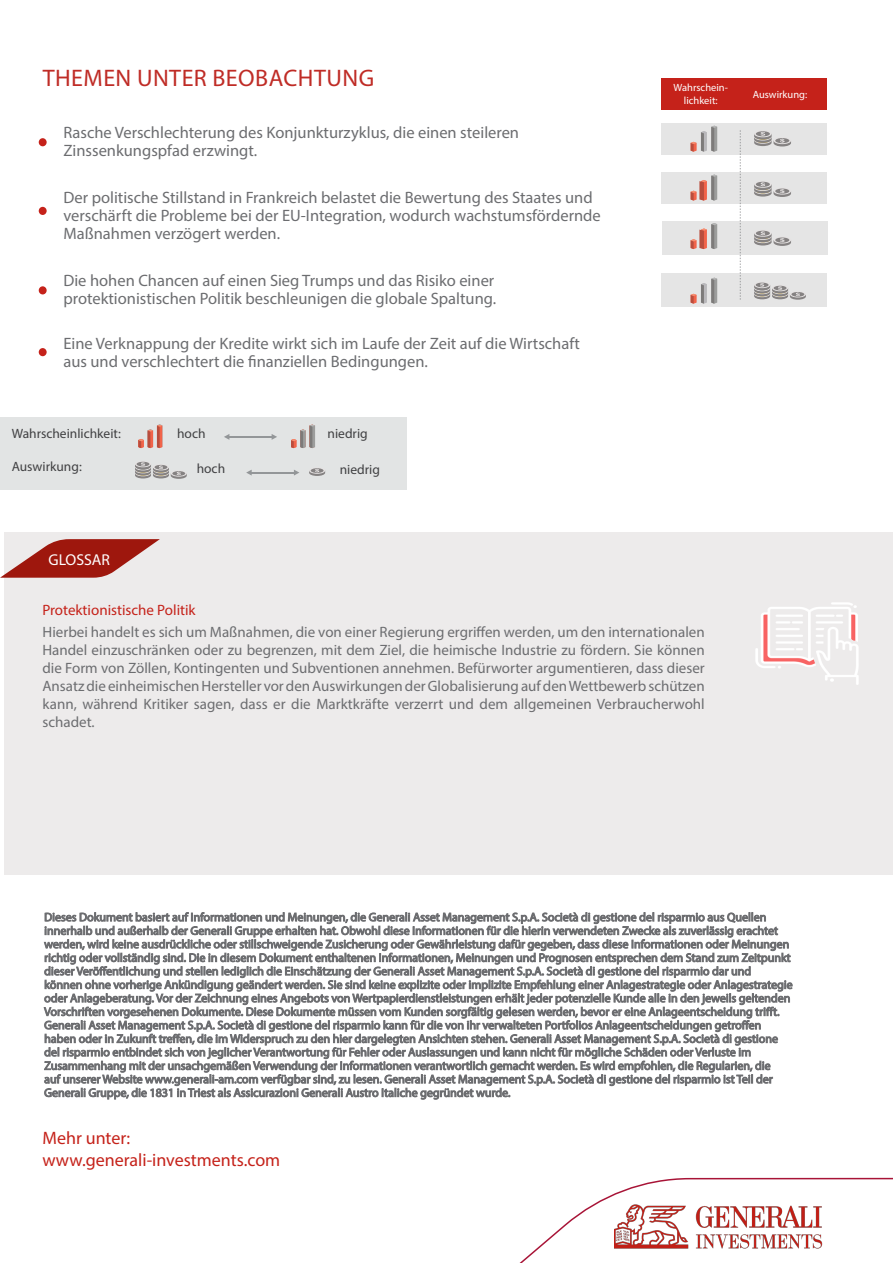
<style>
.page{position:relative;width:893px;height:1263px;background:#fff}
.page>*{position:absolute;margin:0;border:0;box-sizing:border-box;transform-origin:0 0}
.t1{font:24px "Myriad Pro";letter-spacing:.02em;color:#bf2c26}
.t2{font:18px "Myriad Pro";color:#c5221a}
.t3{font:16.5px/18px "Myriad Pro";color:#6c6d70}
.t4{font:15.75px "Myriad Pro";color:#fff}
.t5{font:15px/18px "Myriad Pro";color:#6c6d70;text-align:justify}
.t6{font:15px "Myriad Pro";color:#c5221a}
.t7{font:13.5px "Myriad Pro";color:#404042}
.t8{font:10.5px/12.6px "Myriad Pro";color:#fff;text-align:center}
</style>
<div class="page">
<svg style="left:519px;top:1177px;width:374px;height:86px"></svg>
<img style="left:615px;top:1204px;width:213px;height:48px">
<div style="left:0;top:418px;width:407px;height:72px;background:#e2e4e4"></div>
<svg style="left:309px;top:469px;width:16px;height:7px"></svg>
<svg style="left:135px;top:462px;width:52px;height:17px"></svg>
<svg style="left:272px;top:434px;width:5px;height:6px"></svg>
<svg style="left:224px;top:434px;width:5px;height:6px"></svg>
<hr style="left:229px;top:436px;width:44px;height:1px;background:#939698">
<svg style="left:294px;top:470px;width:5px;height:6px"></svg>
<svg style="left:246px;top:470px;width:6px;height:6px"></svg>
<hr style="left:251px;top:472px;width:45px;height:1px;background:#939698">
<svg style="left:138px;top:424px;width:24px;height:24px"></svg>
<svg style="left:291px;top:425px;width:24px;height:23px"></svg>
<div style="left:661px;top:123px;width:166px;height:32px;background:#e5e5e5"></div>
<div style="left:662px;top:221px;width:166px;height:33px;background:#e5e5e5"></div>
<div style="left:661px;top:173px;width:166px;height:31px;background:#e5e5e5"></div>
<div style="left:39px;top:207px;width:8px;height:8px;background:#c5221a;border-radius:50%"></div>
<div style="left:39px;top:286px;width:8px;height:8px;background:#c5221a;border-radius:50%"></div>
<div style="left:39px;top:138px;width:8px;height:8px;background:#c5221a;border-radius:50%"></div>
<svg style="left:44px;top:912px;width:749px;height:188px"></svg>
<div style="left:4px;top:532px;width:889px;height:342px;background:#edebeb"></div>
<img style="left:755px;top:602px;width:104px;height:83px">
<svg style="left:0;top:539px;width:160px;height:39px"></svg>
<div style="left:661px;top:78px;width:79px;height:32px;background:#c5221a"></div>
<div style="left:733px;top:78px;width:94px;height:32px;background:#c5221a"></div>
<svg style="left:691px;top:175px;width:26px;height:26px"></svg>
<div style="left:39px;top:348px;width:8px;height:8px;background:#c5221a;border-radius:50%"></div>
<div style="left:661px;top:273px;width:166px;height:34px;background:#e5e5e5"></div>
<svg style="left:691px;top:278px;width:26px;height:26px"></svg>
<svg style="left:740px;top:130px;width:1px;height:170px"></svg>
<svg style="left:754px;top:132px;width:37px;height:14px"></svg>
<svg style="left:754px;top:283px;width:52px;height:17px"></svg>
<svg style="left:754px;top:182px;width:37px;height:15px"></svg>
<svg style="left:691px;top:223px;width:26px;height:26px"></svg>
<svg style="left:754px;top:231px;width:37px;height:15px"></svg>
<svg style="left:691px;top:126px;width:26px;height:26px"></svg>
<p class="t1" style="left:43px;top:63px;width:333px">THEMEN UNTER BEOBACHTUNG</p>
<p class="t3" style="left:63px;top:123px;width:457px">Rasche Verschlechterung des Konjunkturzyklus, die einen steileren<br>Zinssenkungspfad erzwingt.</p>
<p class="t3" style="left:63px;top:188px;width:539px">Der politische Stillstand in Frankreich belastet die Bewertung des Staates und verschärft die Probleme bei der EU-Integration, wodurch wachstumsfördernde<br>Maßnahmen verzögert werden.</p>
<p class="t3" style="left:63px;top:271px;width:434px">Die hohen Chancen auf einen Sieg Trumps und das Risiko einer protektionistischen Politik beschleunigen die globale Spaltung.</p>
<p class="t3" style="left:63px;top:334px;width:518px">Eine Verknappung der Kredite wirkt sich im Laufe der Zeit auf die Wirtschaft aus und verschlechtert die finanziellen Bedingungen.</p>
<p class="t7" style="left:12px;top:425px;width:111px">Wahrscheinlichkeit:</p>
<p class="t7" style="left:12px;top:458px;width:72px">Auswirkung:</p>
<p class="t4" style="left:49px;top:550px;width:63px">GLOSSAR</p>
<p class="t7" style="left:177px;top:425px;width:30px">hoch</p>
<p class="t7" style="left:328px;top:425px;width:42px">niedrig</p>
<p class="t7" style="left:197px;top:460px;width:30px">hoch</p>
<p class="t7" style="left:340px;top:461px;width:42px">niedrig</p>
<p class="t8" style="left:674px;top:81px;width:56px">Wahrschein&shy;lichkeit:</p>
<p class="t8" style="left:753px;top:88px;width:56px">Auswirkung:</p>
<p class="t6" style="left:42px;top:601px;width:155px">Protektionistische Politik</p>
<p class="t5" style="left:42px;top:623px;width:664px">Hierbei handelt es sich um Maßnahmen, die von einer Regierung ergriffen werden, um den internationalen Handel einzuschränken oder zu begrenzen, mit dem Ziel, die heimische Industrie zu fördern. Sie können die Form von Zöllen, Kontingenten und Subventionen annehmen. Befürworter argumentieren, dass dieser Ansatz die einheimischen Hersteller vor den Auswirkungen der Globalisierung auf den Wettbewerb schützen kann, während Kritiker sagen, dass er die Marktkräfte verzerrt und dem allgemeinen Verbraucherwohl schadet.</p>
<p class="t2" style="left:43px;top:1127px;width:89px">Mehr unter:</p>
<p class="t2" style="left:43px;top:1149px;width:239px">www.generali-investments.com</p>
</div>
